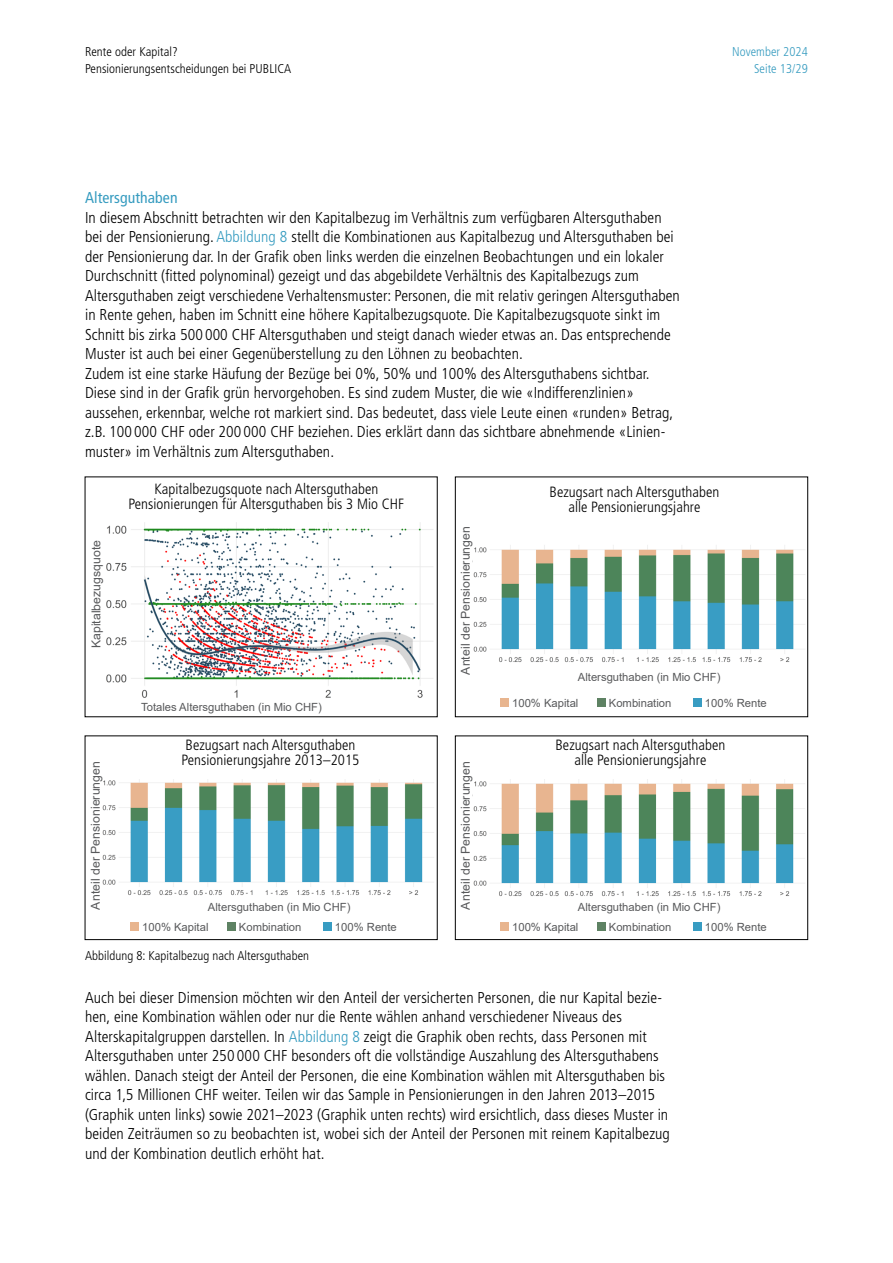
<style>
.page{position:relative;width:893px;height:1263px;background:#fff}
.page>*{position:absolute;margin:0;border:0;box-sizing:border-box;transform-origin:0 0}
.t1{font:300 condensed 15.75px/19.5px "Frutiger LT Std";letter-spacing:.005em;color:#000}
.t2{font:condensed 15.75px "Frutiger LT Std";letter-spacing:.005em;color:#379cc0}
.t3{font:300 condensed 14.85px/15.8px "Frutiger LT Std";letter-spacing:.005em;color:#000;text-align:center}
.t4{font:300 condensed 12.75px/16.5px "Frutiger LT Std";letter-spacing:.005em;color:#000}
.t5{font:300 condensed 12.75px/16.5px "Frutiger LT Std";letter-spacing:.005em;color:#379cc0;text-align:right}
.t6{font:12.3px "Arial";letter-spacing:.005em;color:#58595b}
.t7{font:11.25px/20.1px "Arial";color:#58595b}
.s1{color:#379cc0}
</style>
<div class="page">
<img style="left:106px;top:522px;width:327px;height:176px">
<img style="left:472px;top:545px;width:333px;height:118px">
<div style="left:455px;top:477px;width:353px;height:240px;border:1px solid #000"></div>
<div style="left:500px;top:698px;width:9px;height:9px;background:#e8b58f"></div>
<div style="left:597px;top:698px;width:9px;height:9px;background:#5e8263"></div>
<div style="left:693px;top:698px;width:9px;height:9px;background:#389cc2"></div>
<img style="left:472px;top:779px;width:333px;height:118px">
<div style="left:455px;top:736px;width:353px;height:204px;border:1px solid #000"></div>
<div style="left:500px;top:922px;width:9px;height:9px;background:#e8b58f"></div>
<div style="left:597px;top:922px;width:9px;height:9px;background:#5e8263"></div>
<div style="left:693px;top:922px;width:9px;height:9px;background:#389cc2"></div>
<img style="left:102px;top:779px;width:332px;height:117px">
<div style="left:85px;top:736px;width:352px;height:204px;border:1px solid #000"></div>
<div style="left:130px;top:922px;width:9px;height:9px;background:#e8b58f"></div>
<div style="left:227px;top:922px;width:9px;height:9px;background:#5e8263"></div>
<div style="left:323px;top:922px;width:9px;height:9px;background:#389cc2"></div>
<p class="t4" style="left:85px;top:44px;width:208px">Rente oder Kapital?<br>Pensionierungsentscheidungen bei PUBLICA</p>
<p class="t5" style="left:732px;top:44px;width:77px">November 2024<br>Seite 13/29</p>
<p class="t2" style="left:85px;top:189px;width:94px">Altersguthaben</p>
<p class="t1" style="left:85px;top:208px;width:596px">In diesem Abschnitt betrachten wir den Kapitalbezug im Verhältnis zum verfügbaren Altersguthaben bei der Pensionierung. <span class="s1">Abbildung 8</span> stellt die Kombinationen aus Kapitalbezug und Altersguthaben bei der Pensionierung dar. In der Grafik oben links werden die einzelnen Beobachtungen und ein lokaler Durchschnitt (fitted polynominal) gezeigt und das abgebildete Verhältnis des Kapitalbezugs zum Altersguthaben zeigt verschiedene Verhaltensmuster: Personen, die mit relativ geringen Altersguthaben in Rente gehen, haben im Schnitt eine höhere Kapitalbezugsquote. Die Kapitalbezugsquote sinkt im Schnitt bis zirka 500 000 CHF Altersguthaben und steigt danach wieder etwas an. Das entsprechende Muster ist auch bei einer Gegenüberstellung zu den Löhnen zu beobachten.<br>Zudem ist eine starke Häufung der Bezüge bei 0%, 50% und 100% des Altersguthabens sichtbar.<br>Diese sind in der Grafik grün hervorgehoben. Es sind zudem Muster, die wie «Indifferenzlinien» aussehen, erkennbar, welche rot markiert sind. Das bedeutet, dass viele Leute einen «runden» Betrag, z.B. 100 000 CHF oder 200 000 CHF beziehen. Dies erklärt dann das sichtbare abnehmende «Linien&shy;muster» im Verhältnis zum Altersguthaben.</p>
<p class="t6" style="left:88px;top:648px;width:110px;rotate:-90deg">Kapitalbezugsquote</p>
<p class="t6" style="left:87px;top:909px;width:150px;rotate:-90deg">Anteil der Pensionierungen</p>
<p class="t3" style="left:128px;top:481px;width:277px">Kapitalbezugsquote nach Altersguthaben<br>Pensionierungen für Altersguthaben bis 3 Mio CHF</p>
<p class="t7" style="left:141px;top:697px;width:182px">Totales Altersguthaben (in Mio CHF)</p>
<p class="t3" style="left:181px;top:737px;width:179px;text-align:left">Bezugsart nach Altersguthaben<br>Pensionierungsjahre 2013–2015</p>
<p class="t7" style="left:142px;top:896px;width:210px;text-indent:66px">Altersguthaben (in Mio CHF)<br>100% Kapital</p>
<p class="t7" style="left:239px;top:916px;width:64px">Kombination</p>
<p class="t7" style="left:335px;top:916px;width:63px">100% Rente</p>
<p class="t4" style="left:85px;top:948px;width:226px">Abbildung 8: Kapitalbezug nach Altersguthaben</p>
<p class="t6" style="left:457px;top:675px;width:150px;rotate:-90deg">Anteil der Pensionierungen</p>
<p class="t6" style="left:457px;top:909px;width:150px;rotate:-90deg">Anteil der Pensionierungen</p>
<p class="t3" style="left:549px;top:484px;width:171px">Bezugsart nach Altersguthaben alle Pensionierungsjahre</p>
<p class="t7" style="left:578px;top:667px;width:144px">Altersguthaben (in Mio CHF)</p>
<p class="t7" style="left:512px;top:693px;width:68px">100% Kapital</p>
<p class="t7" style="left:609px;top:693px;width:64px">Kombination</p>
<p class="t7" style="left:705px;top:693px;width:63px">100% Rente</p>
<p class="t3" style="left:555px;top:737px;width:171px">Bezugsart nach Altersguthaben alle Pensionierungsjahre</p>
<p class="t7" style="left:512px;top:896px;width:210px;text-indent:66px">Altersguthaben (in Mio CHF)<br>100% Kapital</p>
<p class="t7" style="left:609px;top:916px;width:64px">Kombination</p>
<p class="t7" style="left:705px;top:916px;width:63px">100% Rente</p>
<p class="t1" style="left:85px;top:988px;width:586px">Auch bei dieser Dimension möchten wir den Anteil der versicherten Personen, die nur Kapital bezie&shy;hen, eine Kombination wählen oder nur die Rente wählen anhand verschiedener Niveaus des Alterskapitalgruppen darstellen. In <span class="s1">Abbildung 8</span> zeigt die Graphik oben rechts, dass Personen mit Altersguthaben unter 250 000 CHF besonders oft die vollständige Auszahlung des Altersguthabens wählen. Danach steigt der Anteil der Personen, die eine Kombination wählen mit Altersguthaben bis circa 1,5 Millionen CHF weiter. Teilen wir das Sample in Pensionierungen in den Jahren 2013–2015 (Graphik unten links) sowie 2021–2023 (Graphik unten rechts) wird ersichtlich, dass dieses Muster in beiden Zeiträumen so zu beobachten ist, wobei sich der Anteil der Personen mit reinem Kapitalbezug und der Kombination deutlich erhöht hat.</p>
</div>
